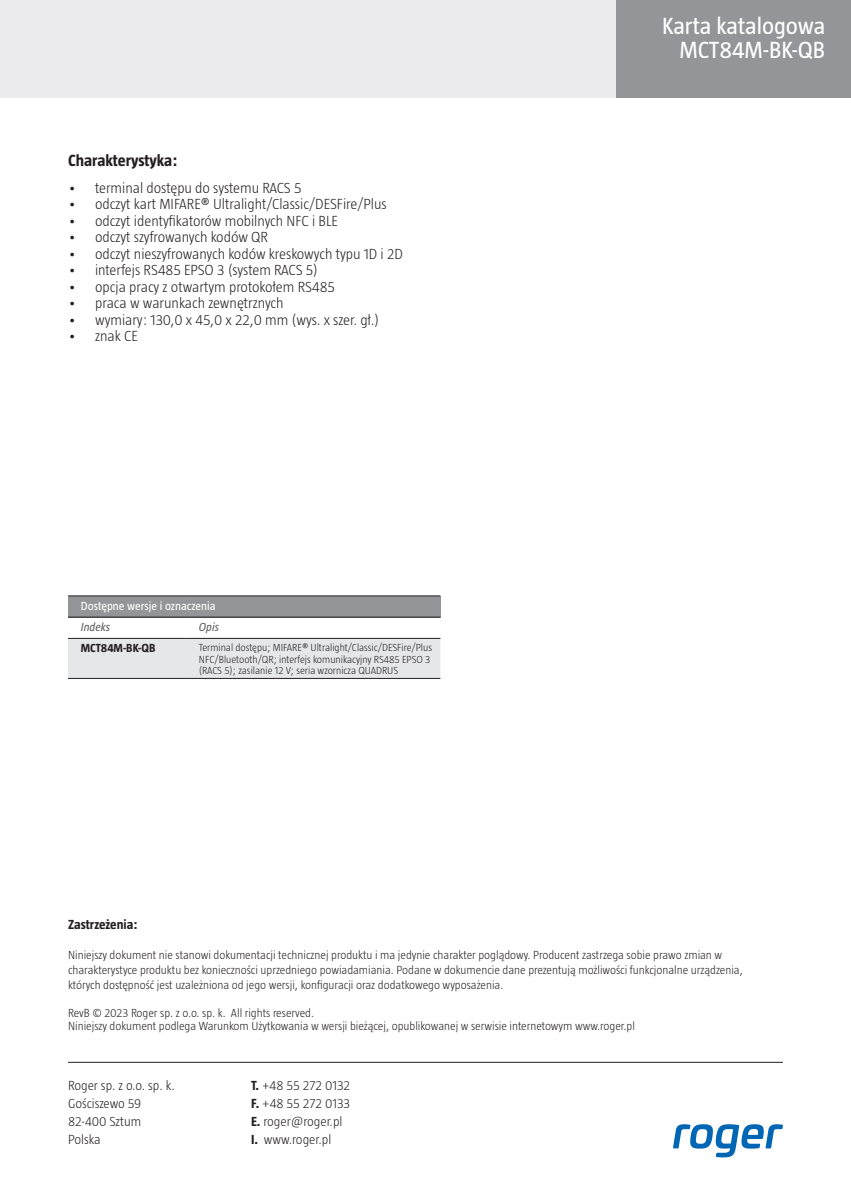
<style>
.page{position:relative;width:851px;height:1191px;background:#fff}
.page>*{position:absolute;margin:0;border:0;box-sizing:border-box;transform-origin:0 0}
.t1{font:24px/24px "Taz";color:#fff;text-align:right}
.t2{font:300 24px/24px "Taz";color:#fff;text-align:right}
.t3{font:700 16.5px "Taz";color:#231f20}
.t4{font:300 15px "Taz";color:#231f20}
.t5{font:300 13.5px/18px "Taz";color:#231f20}
.t6{font:700 13.5px "Taz";color:#231f20}
.t7{font:300 12px/15px "Taz";color:#231f20}
.t8{font:12px "Taz";color:#fff}
.t9{font:700 12px "Taz";color:#231f20}
.t10{font:italic 12px "Taz";color:#636366}
.t11{font:300 10.5px/11.6px "Taz";color:#231f20}
.s1{font-weight:700}
</style>
<div class="page">
<div style="left:612px;top:0;width:238px;height:98px;background:#939598"></div>
<div style="left:0;top:0;width:615px;height:97px;background:#ececee"></div>
<svg style="left:673px;top:1124px;width:109px;height:33px"></svg>
<hr style="left:68px;top:1062px;width:714px;height:1px;background:#231f20">
<div style="left:68px;top:596px;width:372px;height:21px;background:#939598"></div>
<div style="left:68px;top:639px;width:372px;height:39px;background:#e6e7e9"></div>
<hr style="left:68px;top:617px;width:118px;height:1px;background:#231f20">
<hr style="left:186px;top:617px;width:254px;height:1px;background:#231f20">
<hr style="left:68px;top:638px;width:118px;height:1px;background:#231f20">
<hr style="left:186px;top:638px;width:254px;height:1px;background:#231f20">
<hr style="left:68px;top:595px;width:118px;height:1px;background:#231f20">
<hr style="left:186px;top:595px;width:254px;height:1px;background:#231f20">
<hr style="left:68px;top:678px;width:118px;height:1px;background:#231f20">
<hr style="left:186px;top:678px;width:254px;height:1px;background:#231f20">
<h2 class="t3" style="left:68px;top:151px;width:111px">Charakterystyka:</h2>
<p class="t4" style="left:68px;top:179px;width:235px">• terminal dostępu do systemu RACS 5</p>
<p class="t4" style="left:68px;top:196px;width:320px">• odczyt kart MIFARE® Ultralight/Classic/DESFire/Plus</p>
<p class="t4" style="left:68px;top:212px;width:271px">• odczyt identyfikatorów mobilnych NFC i BLE</p>
<p class="t4" style="left:68px;top:229px;width:201px">• odczyt szyfrowanych kodów QR</p>
<p class="t4" style="left:68px;top:245px;width:336px">• odczyt nieszyfrowanych kodów kreskowych typu 1D i 2D</p>
<p class="t4" style="left:68px;top:262px;width:251px">• interfejs RS485 EPSO 3 (system RACS 5)</p>
<p class="t4" style="left:68px;top:278px;width:268px">• opcja pracy z otwartym protokołem RS485</p>
<p class="t4" style="left:68px;top:295px;width:217px">• praca w warunkach zewnętrznych</p>
<p class="t4" style="left:68px;top:311px;width:313px">• wymiary: 130,0 x 45,0 x 22,0 mm (wys. x szer. gł.)</p>
<p class="t4" style="left:68px;top:328px;width:71px">• znak CE</p>
<p class="t8" style="left:81px;top:599px;width:136px">Dostępne wersje i oznaczenia</p>
<p class="t10" style="left:81px;top:620px;width:31px">Indeks</p>
<p class="t10" style="left:199px;top:620px;width:22px">Opis</p>
<p class="t9" style="left:81px;top:641px;width:76px">MCT84M-BK-QB</p>
<p class="t11" style="left:199px;top:641px;width:235px">Terminal dostępu; MIFARE® Ultralight/Classic/DESFire/Plus<br>NFC/Bluetooth/QR; interfejs komunikacyjny RS485 EPSO 3 (RACS 5); zasilanie 12 V; seria wzornicza QUADRUS</p>
<h1 class="t1" style="left:662px;top:14px;width:165px">Karta katalogowa<br>MCT84M-BK-QB</h1>
<h1 class="t2" style="left:686px;top:20px;width:136px">Kontrolery serii<br>PRxx1</h1>
<p class="t6" style="left:68px;top:916px;width:71px">Zastrzeżenia:</p>
<p class="t7" style="left:68px;top:946px;width:676px">Niniejszy dokument nie stanowi dokumentacji technicznej produktu i ma jedynie charakter poglądowy. Producent zastrzega sobie prawo zmian w charakterystyce produktu bez konieczności uprzedniego powiadamiania. Podane w dokumencie dane prezentują możliwości funkcjonalne urządzenia, których dostępność jest uzależniona od jego wersji, konfiguracji oraz dodatkowego wyposażenia.</p>
<p class="t7" style="left:68px;top:1006px;width:568px;line-height:13.2px">RevB © 2023 Roger sp. z o.o. sp. k. All rights reserved.<br>Niniejszy dokument podlega Warunkom Użytkowania w wersji bieżącej, opublikowanej w serwisie internetowym www.roger.pl</p>
<p class="t5" style="left:68px;top:1076px;width:108px">Roger sp. z o.o. sp. k.<br>Gościszewo 59<br>82-400 Sztum<br>Polska</p>
<p class="t5" style="left:251px;top:1076px;width:101px"><span class="s1">T.</span> +48 55 272 0132<br><span class="s1">F.</span> +48 55 272 0133<br><span class="s1">E.</span> roger@roger.pl<br><span class="s1">I.</span> www.roger.pl</p>
</div>
